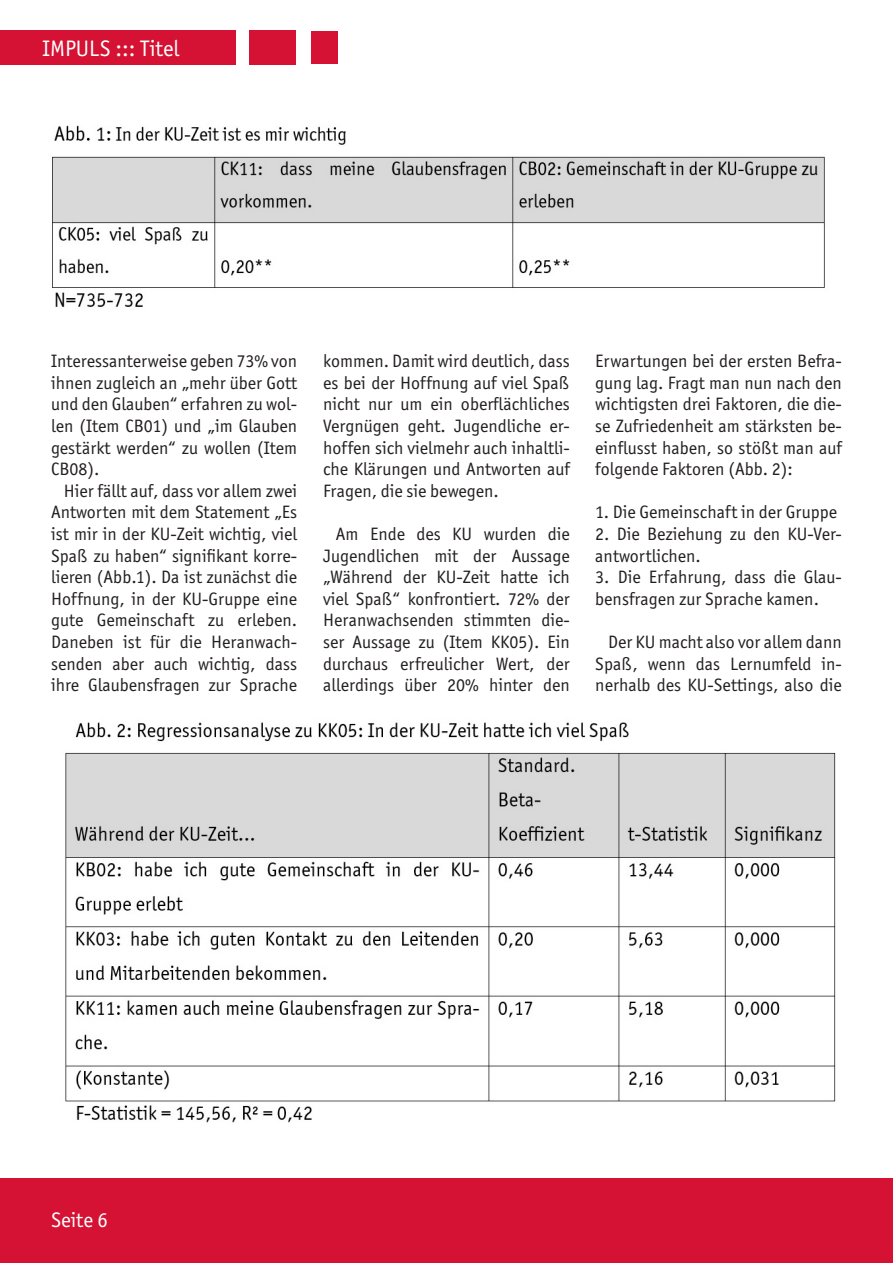
<style>
.page{position:relative;width:893px;height:1263px;background:#fff}
.page>*{position:absolute;margin:0;border:0;box-sizing:border-box;transform-origin:0 0}
.t1{font:22.5px "Officina Sans ITC Std";color:#fff}
.t2{font:21px "Officina Sans ITC Std";color:#fff}
.t3{font:18px/21.6px "Officina Sans ITC Std";color:#231f20;text-align:justify}
</style>
<div class="page">
<div style="left:0;top:1178px;width:893px;height:85px;background:#d51233"></div>
<div style="left:0;top:30px;width:235px;height:34px;background:#d51233"></div>
<div style="left:249px;top:30px;width:47px;height:34px;background:#d51233"></div>
<div style="left:311px;top:31px;width:26px;height:32px;background:#d51233"></div>
<img style="left:52px;top:125px;width:773px;height:182px">
<img style="left:65px;top:722px;width:771px;height:401px">
<p class="t1" style="left:43px;top:35px;width:138px">IMPULS ::: Titel</p>
<p class="t3" style="left:51px;top:350px;width:248px">Interessanterweise geben 73% von ihnen zugleich an „mehr über Gott und den Glauben“ erfahren zu wol&shy;len (Item CB01) und „im Glauben gestärkt werden“ zu wollen (Item CB08).</p>
<p class="t3" style="left:51px;top:480px;width:248px;text-indent:13px">Hier fällt auf, dass vor allem zwei Antworten mit dem Statement „Es ist mir in der KU-Zeit wichtig, viel Spaß zu haben“ signifikant korre&shy;lieren (Abb.1). Da ist zunächst die Hoffnung, in der KU-Gruppe eine gute Gemeinschaft zu erleben.<br>Daneben ist für die Heranwach&shy;senden aber auch wichtig, dass ihre Glaubensfragen zur Sprache</p>
<p class="t3" style="left:323px;top:350px;width:248px">kommen. Damit wird deutlich, dass es bei der Hoffnung auf viel Spaß nicht nur um ein oberflächliches Vergnügen geht. Jugendliche er&shy;hoffen sich vielmehr auch inhaltli&shy;che Klärungen und Antworten auf Fragen, die sie bewegen.</p>
<p class="t3" style="left:323px;top:523px;width:248px;text-indent:13px">Am Ende des KU wurden die Jugendlichen mit der Aussage „Während der KU-Zeit hatte ich viel Spaß“ konfrontiert. 72% der Heranwachsenden stimmten die&shy;ser Aussage zu (Item KK05). Ein durchaus erfreulicher Wert, der allerdings über 20% hinter den</p>
<p class="t3" style="left:595px;top:350px;width:248px">Erwartungen bei der ersten Befra&shy;gung lag. Fragt man nun nach den wichtigsten drei Faktoren, die die&shy;se Zufriedenheit am stärksten be&shy;einflusst haben, so stößt man auf folgende Faktoren (Abb. 2):</p>
<p class="t3" style="left:595px;top:501px;width:243px">1. Die Gemeinschaft in der Gruppe</p>
<p class="t3" style="left:595px;top:523px;width:248px">2. Die Beziehung zu den KU-Ver&shy;antwortlichen.</p>
<p class="t3" style="left:595px;top:566px;width:248px">3. Die Erfahrung, dass die Glau&shy;bensfragen zur Sprache kamen.</p>
<p class="t3" style="left:595px;top:631px;width:248px;text-indent:13px">Der KU macht also vor allem dann Spaß, wenn das Lernumfeld in&shy;nerhalb des KU-Settings, also die</p>
<p class="t2" style="left:51px;top:1208px;width:58px">Seite 6</p>
</div>
